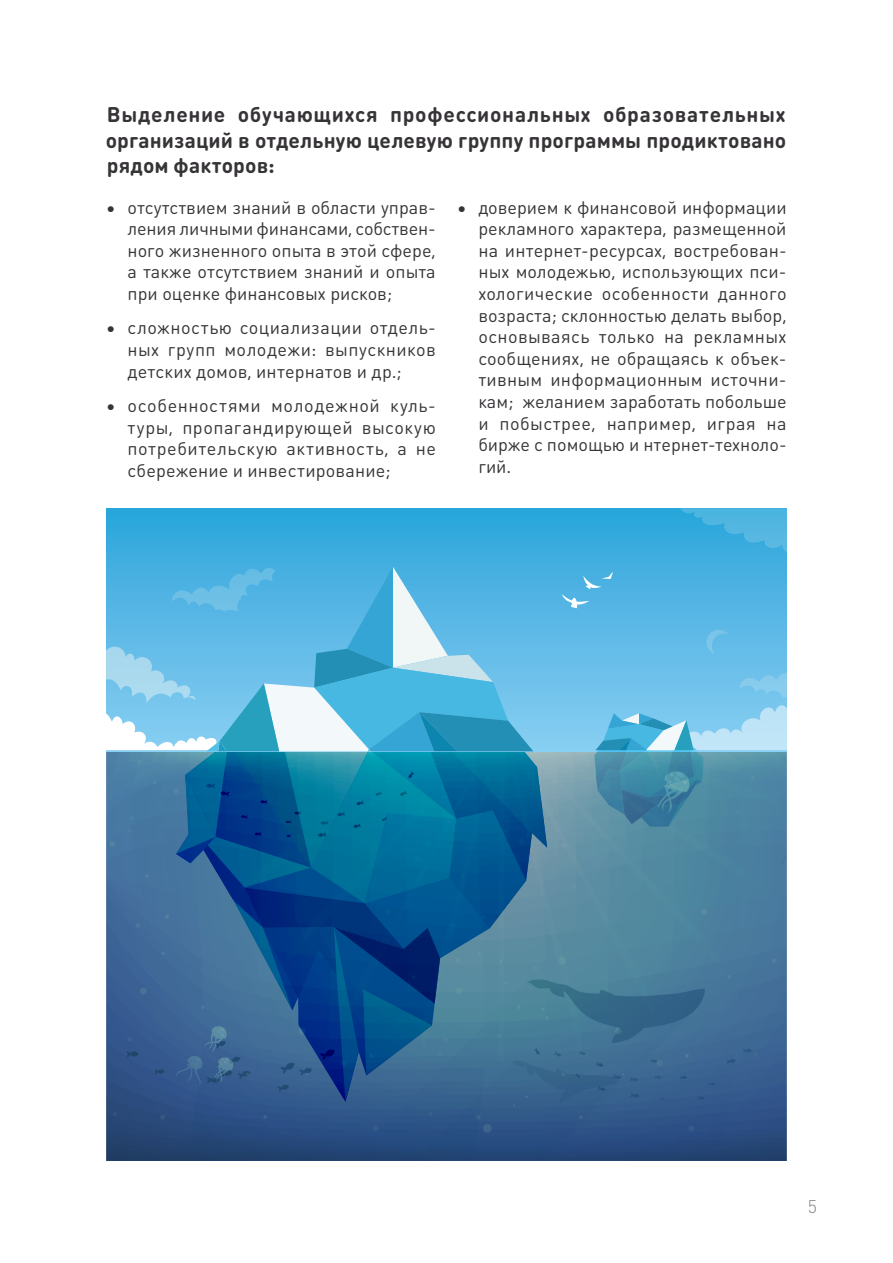
<style>
.page{position:relative;width:893px;height:1263px;background:#fff}
.page>*{position:absolute;margin:0;border:0;box-sizing:border-box;transform-origin:0 0}
.t1{font:700 21px/25.2px "DIN Round Pro";letter-spacing:.005em;color:#373437;text-align:justify}
.t2{font:18px/21.6px "DIN Round Pro";letter-spacing:.005em;color:#373437;text-align:justify}
.t3{font:300 18px "DIN Pro";color:#818084}
</style>
<div class="page">
<svg style="left:106px;top:508px;width:681px;height:59px;background:#35aadd"></svg>
<svg style="left:680px;top:508px;width:107px;height:45px;background:#43b0de"></svg>
<svg style="left:106px;top:567px;width:681px;height:593px;background:#4283ad"></svg>
<p class="t1" style="left:106px;top:101px;width:682px">Выделение обучающихся профессиональных образовательных организаций в отдельную целевую группу программы продиктовано рядом факторов:</p>
<p class="t2" style="left:128px;top:196px;width:310px;text-indent:-21px">• отсутствием знаний в области управ&shy;ления личными финансами, собствен&shy;ного жизненного опыта в этой сфере, а также отсутствием знаний и опыта при оценке финансовых рисков;</p>
<p class="t2" style="left:128px;top:316px;width:310px;text-indent:-21px">• сложностью социализации отдель&shy;ных групп молодежи: выпускников детских домов, интернатов и др.;</p>
<p class="t2" style="left:128px;top:394px;width:310px;text-indent:-21px">• особенностями молодежной куль&shy;туры, пропагандирующей высокую потребительскую активность, а не сбережение и инвестирование;</p>
<p class="t2" style="left:478px;top:196px;width:310px;text-indent:-21px">• доверием к финансовой информации рекламного характера, размещенной на интернет-ресурсах, востребован&shy;ных молодежью, использующих пси&shy;хологические особенности данного возраста; склонностью делать выбор, основываясь только на рекламных сообщениях, не обращаясь к объек&shy;тивным информационным источни&shy;кам; желанием заработать побольше и побыстрее, например, играя на бирже с помощью и нтернет-техноло&shy;гий.</p>
<p class="t3" style="left:808px;top:1194px;width:11px">5</p>
</div>
